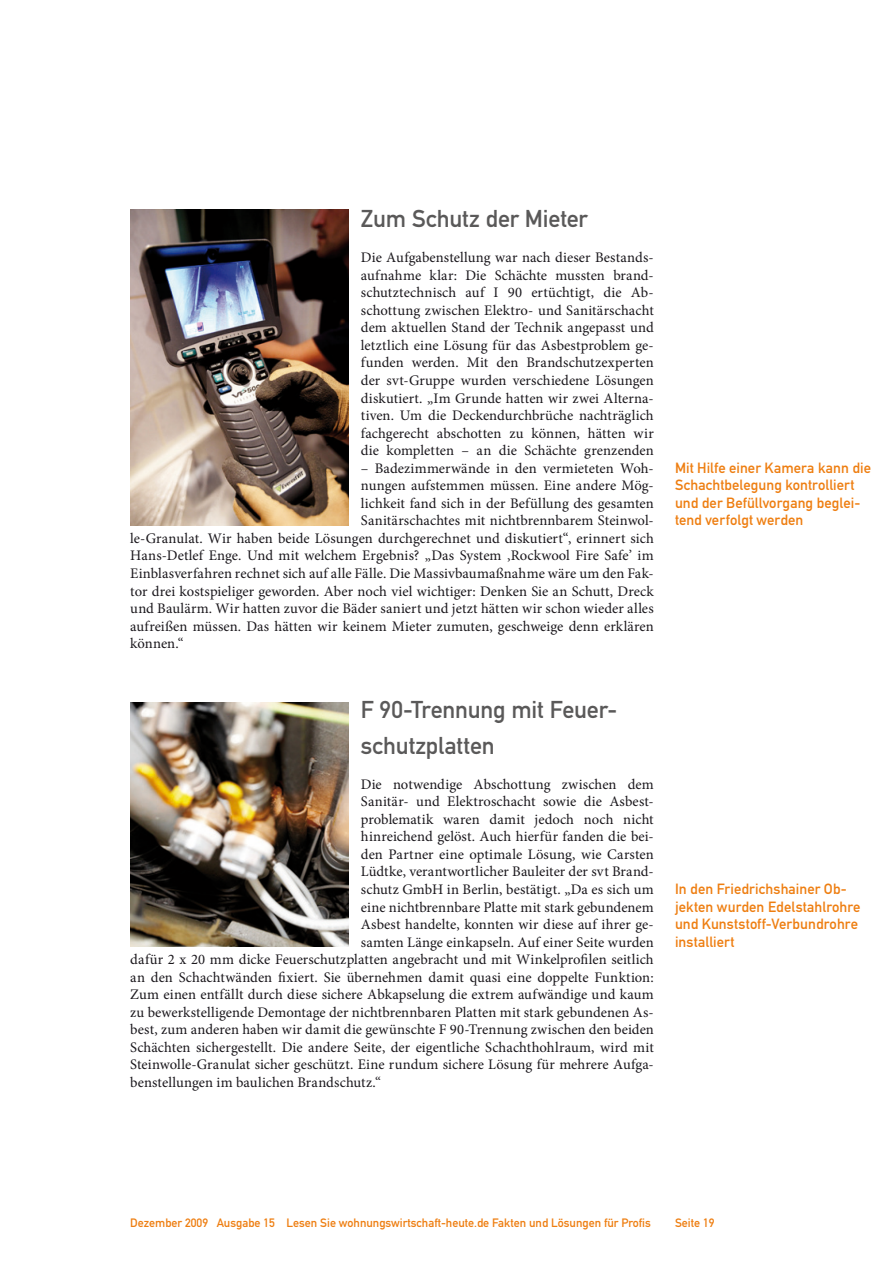
<style>
.page{position:relative;width:893px;height:1263px;background:#fff}
.page>*{position:absolute;margin:0;border:0;box-sizing:border-box;transform-origin:0 0}
.Überschrift_Grau{font:24px/35.1px "DIN Mittelschrift";letter-spacing:-.005em;color:#5a5959}
.Fließtext_erste_Zeil{font:14.7px/17.5px "Minion Pro";letter-spacing:.005em;color:#1a171c;text-align:justify}
.Bildunterschrift{font:14.7px/17.5px "DIN Mittelschrift";letter-spacing:.005em;color:#ee7e11}
.t1{font:12px "DIN Mittelschrift";color:#ee7e11}
</style>
<div class="page">
<img style="left:131px;top:209px;width:217px;height:316px">
<img style="left:130px;top:702px;width:218px;height:244px">
<p class="Überschrift_Grau" style="left:361px;top:201px;width:229px">Zum Schutz der Mieter</p>
<p class="Fließtext_erste_Zeil" style="left:361px;top:249px;width:294px">Die Aufgabenstellung war nach dieser Bestands&shy;aufnahme klar: Die Schächte mussten brand&shy;schutztechnisch auf I 90 ertüchtigt, die Ab&shy;schottung zwischen Elektro- und Sanitärschacht dem aktuellen Stand der Technik angepasst und letztlich eine Lösung für das Asbestproblem ge&shy;funden werden. Mit den Brandschutzexperten der svt-Gruppe wurden verschiedene Lösungen diskutiert. „Im Grunde hatten wir zwei Alterna&shy;tiven. Um die Deckendurchbrüche nachträglich fachgerecht abschotten zu können, hätten wir die kompletten – an die Schächte grenzenden</p>
<p class="Fließtext_erste_Zeil" style="left:361px;top:459px;width:294px">– Badezimmerwände in den vermieteten Woh-</p>
<p class="Fließtext_erste_Zeil" style="left:361px;top:477px;width:294px">nungen aufstemmen müssen. Eine andere Mög-</p>
<p class="Fließtext_erste_Zeil" style="left:361px;top:494px;width:294px">lichkeit fand sich in der Befüllung des gesamten</p>
<p class="Fließtext_erste_Zeil" style="left:361px;top:512px;width:294px">Sanitärschachtes mit nichtbrennbarem Steinwol-</p>
<p class="Fließtext_erste_Zeil" style="left:130px;top:529px;width:525px">le-Granulat. Wir haben beide Lösungen durchgerechnet und diskutiert“, erinnert sich</p>
<p class="Fließtext_erste_Zeil" style="left:130px;top:547px;width:525px">Hans-Detlef Enge. Und mit welchem Ergebnis? „Das System ‚Rockwool Fire Safe’ im</p>
<p class="Fließtext_erste_Zeil" style="left:130px;top:565px;width:525px">Einblasverfahren rechnet sich auf alle Fälle. Die Massivbaumaßnahme wäre um den Fak-</p>
<p class="Fließtext_erste_Zeil" style="left:130px;top:582px;width:525px">tor drei kostspieliger geworden. Aber noch viel wichtiger: Denken Sie an Schutt, Dreck</p>
<p class="Fließtext_erste_Zeil" style="left:130px;top:600px;width:525px">und Baulärm. Wir hatten zuvor die Bäder saniert und jetzt hätten wir schon wieder alles</p>
<p class="Fließtext_erste_Zeil" style="left:130px;top:617px;width:525px">aufreißen müssen. Das hätten wir keinem Mieter zumuten, geschweige denn erklären</p>
<p class="Fließtext_erste_Zeil" style="left:130px;top:635px;width:55px">können.“</p>
<p class="Bildunterschrift" style="left:675px;top:459px;width:197px">Mit Hilfe einer Kamera kann die<br>Schachtbelegung kontrolliert und der Befüllvorgang beglei&shy;tend verfolgt werden</p>
<p class="Überschrift_Grau" style="left:361px;top:693px;width:258px">F 90-Trennung mit Feuer&shy;schutzplatten</p>
<p class="Fließtext_erste_Zeil" style="left:361px;top:775px;width:294px">Die notwendige Abschottung zwischen dem</p>
<p class="Fließtext_erste_Zeil" style="left:361px;top:793px;width:294px">Sanitär- und Elektroschacht sowie die Asbest-</p>
<p class="Fließtext_erste_Zeil" style="left:361px;top:810px;width:294px">problematik waren damit jedoch noch nicht</p>
<p class="Fließtext_erste_Zeil" style="left:361px;top:828px;width:294px">hinreichend gelöst. Auch hierfür fanden die bei-</p>
<p class="Fließtext_erste_Zeil" style="left:361px;top:845px;width:294px">den Partner eine optimale Lösung, wie Carsten</p>
<p class="Fließtext_erste_Zeil" style="left:361px;top:863px;width:294px">Lüdtke, verantwortlicher Bauleiter der svt Brand-</p>
<p class="Fließtext_erste_Zeil" style="left:361px;top:880px;width:294px">schutz GmbH in Berlin, bestätigt. „Da es sich um</p>
<p class="Fließtext_erste_Zeil" style="left:361px;top:898px;width:294px">eine nichtbrennbare Platte mit stark gebundenem</p>
<p class="Fließtext_erste_Zeil" style="left:361px;top:916px;width:294px">Asbest handelte, konnten wir diese auf ihrer ge-</p>
<p class="Fließtext_erste_Zeil" style="left:361px;top:933px;width:294px">samten Länge einkapseln. Auf einer Seite wurden</p>
<p class="Fließtext_erste_Zeil" style="left:130px;top:951px;width:525px">dafür 2 x 20 mm dicke Feuerschutzplatten angebracht und mit Winkelprofilen seitlich</p>
<p class="Fließtext_erste_Zeil" style="left:130px;top:968px;width:525px">an den Schachtwänden fixiert. Sie übernehmen damit quasi eine doppelte Funktion:</p>
<p class="Fließtext_erste_Zeil" style="left:130px;top:986px;width:525px">Zum einen entfällt durch diese sichere Abkapselung die extrem aufwändige und kaum</p>
<p class="Fließtext_erste_Zeil" style="left:130px;top:1003px;width:525px">zu bewerkstelligende Demontage der nichtbrennbaren Platten mit stark gebundenen As-</p>
<p class="Fließtext_erste_Zeil" style="left:130px;top:1021px;width:525px">best, zum anderen haben wir damit die gewünschte F 90-Trennung zwischen den beiden</p>
<p class="Fließtext_erste_Zeil" style="left:130px;top:1038px;width:525px">Schächten sichergestellt. Die andere Seite, der eigentliche Schachthohlraum, wird mit</p>
<p class="Fließtext_erste_Zeil" style="left:130px;top:1056px;width:525px">Steinwolle-Granulat sicher geschützt. Eine rundum sichere Lösung für mehrere Aufga-</p>
<p class="Fließtext_erste_Zeil" style="left:130px;top:1074px;width:252px">benstellungen im baulichen Brandschutz.“</p>
<p class="Bildunterschrift" style="left:675px;top:880px;width:187px">In den Friedrichshainer Ob&shy;jekten wurden Edelstahlrohre und Kunststoff-Verbundrohre installiert</p>
<p class="t1" style="left:130px;top:1216px;width:522px">Dezember 2009 Ausgabe 15 Lesen Sie wohnungswirtschaft-heute.de Fakten und Lösungen für Profis</p>
<p class="t1" style="left:675px;top:1216px;width:41px">Seite 19</p>
</div>
